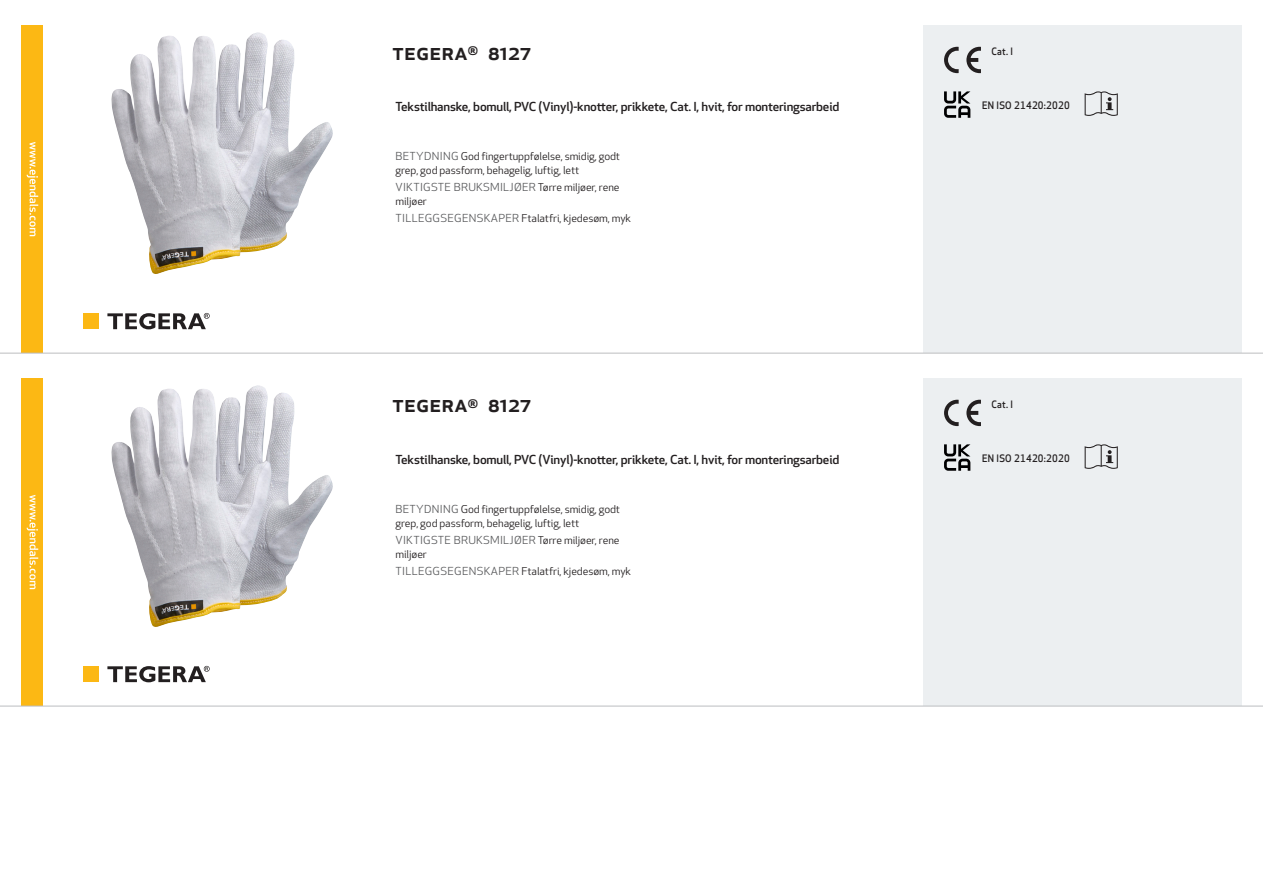
<style>
.page{position:relative;width:1263px;height:893px;background:#fff}
.page>*{position:absolute;margin:0;border:0;box-sizing:border-box;transform-origin:0 0}
.Produkt_namn{font:500 24px "Apex New";color:#231f20}
.Ingress{font:500 12.15px "Apex New";letter-spacing:-.015em;color:#231f20;scale:1.06 1}
.Funktion{font:10.8px "Apex New";letter-spacing:.025em;color:#57585a;scale:1.06 1}
.Funktion-2{font:10.5px/13.8px "Apex New";letter-spacing:-.01em;color:#231f20;scale:1.06 1}
.PictogramText{font:500 10.05px "Apex New";letter-spacing:.025em;color:#231f20;scale:.95 1}
.s1{font-size:10.8px;color:#57585a}
.s2{font-size:10.5px;color:#231f20}
</style>
<div class="page">
<img style="left:111px;top:34px;width:222px;height:240px">
<div style="left:83px;top:313px;width:16px;height:16px;background:#fcb814"></div>
<svg style="left:107px;top:313px;width:103px;height:16px"></svg>
<div style="left:21px;top:26px;width:22px;height:327px;background:#fcb814"></div>
<svg style="left:27px;top:142px;width:11px;height:94px"></svg>
<div style="left:923px;top:26px;width:319px;height:327px;background:#eceff1"></div>
<svg style="left:966px;top:47px;width:15px;height:26px"></svg>
<svg style="left:944px;top:47px;width:15px;height:26px"></svg>
<svg style="left:944px;top:91px;width:26px;height:27px"></svg>
<svg style="left:1085px;top:91px;width:33px;height:25px"></svg>
<img style="left:111px;top:387px;width:222px;height:240px">
<div style="left:83px;top:666px;width:16px;height:16px;background:#fcb814"></div>
<svg style="left:107px;top:666px;width:103px;height:16px"></svg>
<div style="left:21px;top:378px;width:22px;height:328px;background:#fcb814"></div>
<svg style="left:27px;top:495px;width:11px;height:94px"></svg>
<div style="left:923px;top:378px;width:319px;height:328px;background:#eceff1"></div>
<svg style="left:966px;top:400px;width:15px;height:26px"></svg>
<svg style="left:944px;top:400px;width:15px;height:26px"></svg>
<svg style="left:944px;top:444px;width:26px;height:27px"></svg>
<svg style="left:1085px;top:444px;width:33px;height:25px"></svg>
<hr style="left:0;top:353px;width:1263px;height:1px;background:#bcbdc0">
<hr style="left:0;top:706px;width:1263px;height:1px;background:#bcbdc0">
<p class="Produkt_namn" style="left:392px;top:35px;width:140px">TEGERA<sup>®</sup> 8127</p>
<p class="Ingress" style="left:395px;top:99px;width:420px">Tekstilhanske, bomull, PVC (Vinyl)-knotter, prikkete, Cat. I, hvit, for monteringsarbeid</p>
<p class="Funktion-2" style="left:395px;top:149px;width:213px"><span class="s1">BETYDNING</span> God fingertuppfølelse, smidig, godt grep, god passform, behagelig, luftig, lett</p>
<p class="Funktion" style="left:395px;top:180px;width:213px">VIKTIGSTE BRUKSMILJØER <span class="s2">Tørre miljøer, rene</span></p>
<p class="Funktion-2" style="left:395px;top:194px;width:31px">miljøer</p>
<p class="Funktion-2" style="left:395px;top:211px;width:224px"><span class="s1">TILLEGGSEGENSKAPER</span> Ftalatfri, kjedesøm, myk</p>
<p class="Produkt_namn" style="left:392px;top:388px;width:140px">TEGERA<sup>®</sup> 8127</p>
<p class="Ingress" style="left:395px;top:452px;width:420px">Tekstilhanske, bomull, PVC (Vinyl)-knotter, prikkete, Cat. I, hvit, for monteringsarbeid</p>
<p class="Funktion-2" style="left:395px;top:502px;width:213px"><span class="s1">BETYDNING</span> God fingertuppfølelse, smidig, godt grep, god passform, behagelig, luftig, lett</p>
<p class="Funktion" style="left:395px;top:533px;width:213px">VIKTIGSTE BRUKSMILJØER <span class="s2">Tørre miljøer, rene</span></p>
<p class="Funktion-2" style="left:395px;top:547px;width:31px">miljøer</p>
<p class="Funktion-2" style="left:395px;top:564px;width:224px"><span class="s1">TILLEGGSEGENSKAPER</span> Ftalatfri, kjedesøm, myk</p>
<p class="PictogramText" style="left:991px;top:44px;width:24px">Cat. I</p>
<p class="PictogramText" style="left:982px;top:99px;width:94px">EN ISO 21420:2020</p>
<p class="PictogramText" style="left:991px;top:397px;width:24px">Cat. I</p>
<p class="PictogramText" style="left:982px;top:452px;width:94px">EN ISO 21420:2020</p>
</div>
